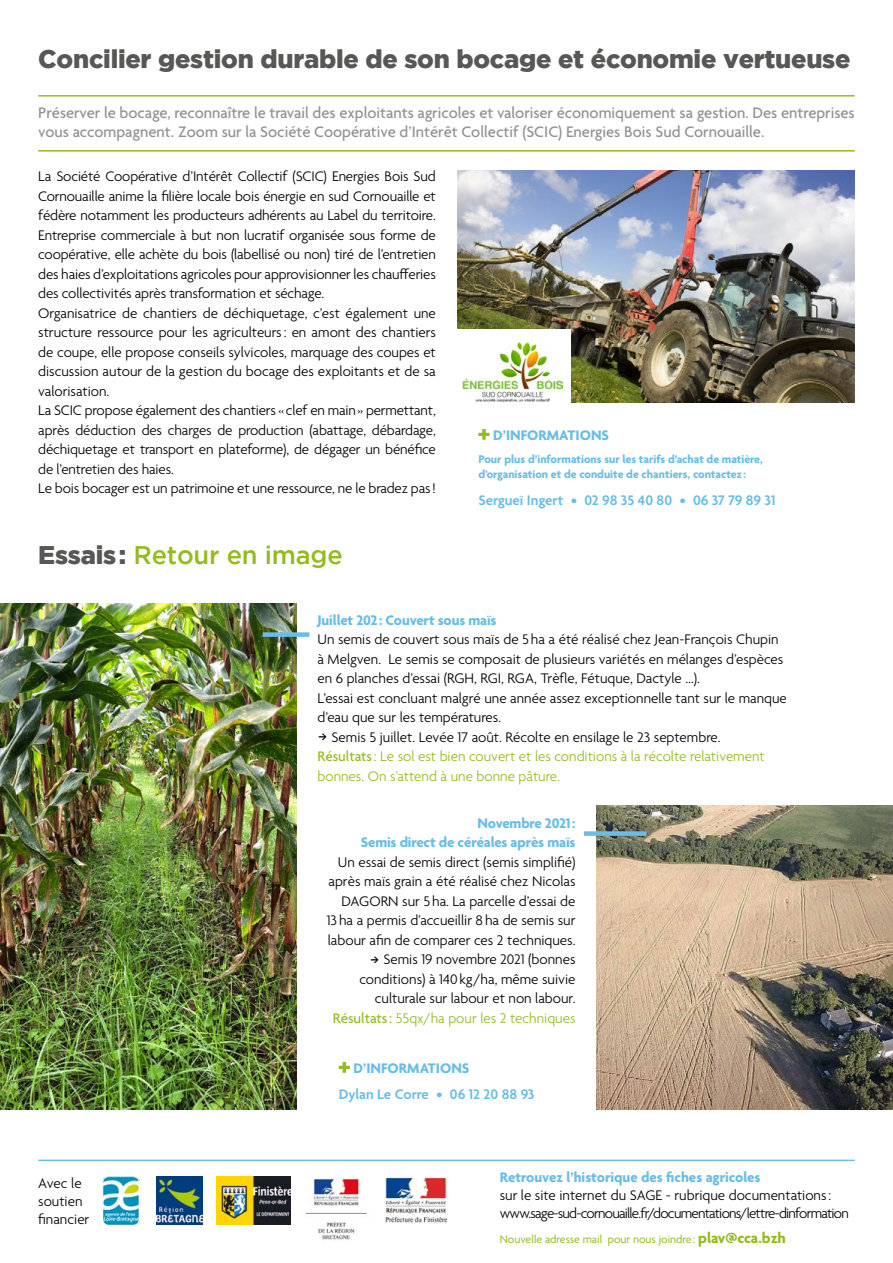
<style>
.page{position:relative;width:893px;height:1263px;background:#fff}
.page>*{position:absolute;margin:0;border:0;box-sizing:border-box;transform-origin:0 0}
.t1{font:900 25.5px "Gotham";letter-spacing:-.01em;color:#575756}
.t2{font:500 25.5px "Gotham";letter-spacing:-.01em;color:#95bb20}
.t3{font:500 16.5px/19.5px "Agenda";color:#929292}
.t4{font:300 15px/19.5px "Agenda";letter-spacing:-.01em;color:#000}
.t5{font:300 15px/19.5px "Agenda";color:#95bb20}
.t6{font:700 15px/19.5px "Agenda";letter-spacing:-.01em;color:#6abde7;text-align:right}
.t7{font:300 15px/18px "Agenda";letter-spacing:-.05em;color:#000}
.t8{font:600 15px "Agenda";color:#6abde7}
.t9{font:700 12px/15px "Agenda";color:#6abde7}
.t10{font:11.85px "Agenda";color:#95bb20}
.s1{font-weight:900;color:#575756}
.s2{font-family:"Zeitung Pro";font-weight:600;font-size:10.5px;color:#000}
.s3{color:#000}
.s4{font-weight:500}
.s5{font-family:"Zeitung Pro";font-weight:600;font-size:10.5px}
.s6{font-weight:500;color:#95bb20}
.s7{color:#95bb20}
.s8{font-weight:700;font-size:15.75px}
</style>
<div class="page">
<hr style="left:38px;top:1159px;width:817px;height:2px;background:#6abde7">
<img style="left:157px;top:1177px;width:46px;height:47px">
<img style="left:217px;top:1177px;width:73px;height:47px">
<img style="left:385px;top:1177px;width:63px;height:46px">
<img style="left:103px;top:1177px;width:37px;height:47px">
<img style="left:305px;top:1178px;width:62px;height:62px">
<img style="left:0;top:603px;width:296px;height:507px">
<hr style="left:38px;top:95px;width:817px;height:2px;background:#95bb20">
<hr style="left:38px;top:150px;width:817px;height:2px;background:#95bb20">
<img style="left:457px;top:170px;width:398px;height:233px">
<div style="left:450px;top:329px;width:121px;height:80px;background:#fff"></div>
<img style="left:462px;top:341px;width:100px;height:60px">
<svg style="left:478px;top:429px;width:11px;height:11px"></svg>
<svg style="left:339px;top:1062px;width:11px;height:11px"></svg>
<img style="left:597px;top:805px;width:296px;height:305px">
<div style="left:584px;top:831px;width:63px;height:5px;background:#6abde7"></div>
<div style="left:263px;top:632px;width:46px;height:5px;background:#6abde7"></div>
<h1 class="t1" style="left:38px;top:44px;width:814px">Concilier gestion durable de son bocage et économie vertueuse</h1>
<p class="t3" style="left:38px;top:104px;width:818px">Préserver le bocage, reconnaître le travail des exploitants agricoles et valoriser économiquement sa gestion. Des entreprises vous accompagnent. Zoom sur la Société Coopérative d’Intérêt Collectif (SCIC) Energies Bois Sud Cornouaille.</p>
<p class="t4" style="left:38px;top:167px;width:399px">La Société Coopérative d’Intérêt Collectif (SCIC) Energies Bois Sud Cornouaille anime la filière locale bois énergie en sud Cornouaille et fédère notamment les producteurs adhérents au Label du territoire.<br>Entreprise commerciale à but non lucratif organisée sous forme de coopérative, elle achète du bois (labellisé ou non) tiré de l’entretien des haies d’exploitations agricoles pour approvisionner les chaufferies des collectivités après transformation et séchage.<br>Organisatrice de chantiers de déchiquetage, c’est également une structure ressource pour les agriculteurs: en amont des chantiers de coupe, elle propose conseils sylvicoles, marquage des coupes et discussion autour de la gestion du bocage des exploitants et de sa valorisation.<br>La SCIC propose également des chantiers «clef en main» permettant, après déduction des charges de production (abattage, débardage, déchiquetage et transport en plateforme), de dégager un bénéfice de l’entretien des haies.<br>Le bois bocager est un patrimoine et une ressource, ne le bradez pas!</p>
<p class="t6" style="left:493px;top:426px;width:117px">D’INFORMATIONS</p>
<p class="t9" style="left:478px;top:453px;width:286px">Pour plus d’informations sur les tarifs d’achat de matière, d’organisation et de conduite de chantiers, contactez :</p>
<p class="t8" style="left:478px;top:492px;width:299px">Sergueï Ingert • 02 98 35 40 80 • 06 37 79 89 31</p>
<h1 class="t2" style="left:38px;top:541px;width:306px"><span class="s1">Essais:</span> Retour en image</h1>
<p class="t6" style="left:317px;top:611px;width:181px">Juillet 202: Couvert sous maïs</p>
<p class="t4" style="left:317px;top:630px;width:471px">Un semis de couvert sous maïs de 5ha a été réalisé chez Jean-François Chupin à Melgven. Le semis se composait de plusieurs variétés en mélanges d’espèces en 6 planches d’essai (RGH, RGI, RGA, Trèfle, Fétuque, Dactyle …).<br>L’essai est concluant malgré une année assez exceptionnelle tant sur le manque d’eau que sur les températures.</p>
<p class="t5" style="left:317px;top:728px;width:449px"><span class="s2">→</span> <span class="s3">Semis 5 juillet. Levée 17 août. Récolte en ensilage le 23 septembre.<br></span><span class="s4">Résultats</span>: Le sol est bien couvert et les conditions à la récolte relativement bonnes. On s’attend à une bonne pâture.</p>
<p class="t6" style="left:361px;top:814px;width:216px">Novembre 2021:<br>Semis direct de céréales après maïs</p>
<p class="t4" style="left:327px;top:853px;width:250px;text-align:right">Un essai de semis direct (semis simplifié) après maïs grain a été réalisé chez Nicolas DAGORN sur 5ha. La parcelle d’essai de 13ha a permis d’accueillir 8ha de semis sur labour afin de comparer ces 2 techniques.</p>
<p class="t4" style="left:333px;top:951px;width:244px;text-align:right"><span class="s5">→</span> Semis 19 novembre 2021 (bonnes conditions) à 140kg/ha, même suivie culturale sur labour et non labour.<br><span class="s6">Résultats:</span> <span class="s7">55qx/ha pour les 2 techniques</span></p>
<p class="t4" style="left:38px;top:1174px;width:53px;line-height:18px">Avec le soutien financier</p>
<p class="t6" style="left:353px;top:1059px;width:117px">D’INFORMATIONS</p>
<p class="t8" style="left:339px;top:1086px;width:197px">Dylan Le Corre • 06 12 20 88 93</p>
<p class="t6" style="left:500px;top:1168px;width:262px">Retrouvez l’historique des fiches agricoles</p>
<p class="t7" style="left:500px;top:1187px;width:351px">sur le site internet du SAGE - rubrique documentations: www.sage-sud-cornouaille.fr/documentations/lettre-dinformation</p>
<p class="t10" style="left:500px;top:1233px;width:288px">Nouvelle adresse mail pour nous joindre : <span class="s8">plav@cca.bzh</span></p>
</div>
